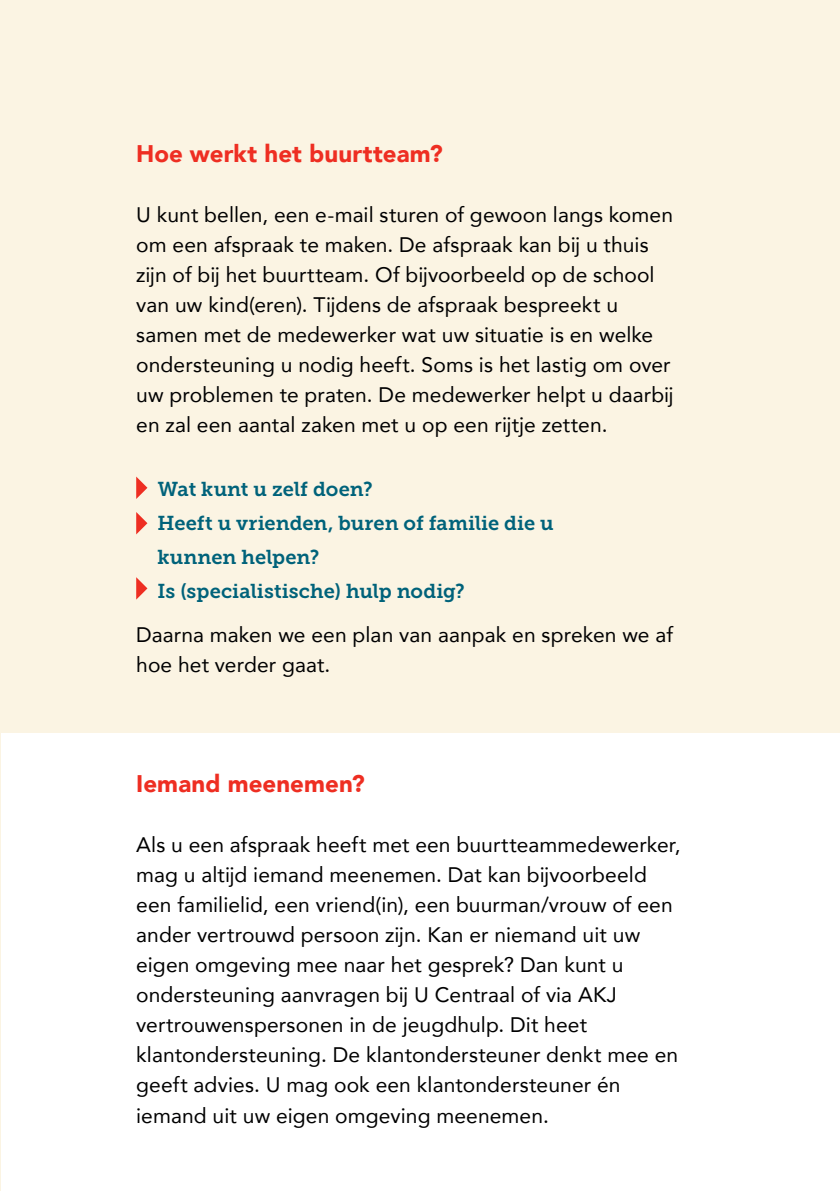
<style>
.page{position:relative;width:840px;height:1191px;background:#fff}
.page>*{position:absolute;margin:0;border:0;box-sizing:border-box;transform-origin:0 0}
.t1{font:900 24px "Avenir";letter-spacing:.005em;color:#ee2e22}
.t2{font:21px/30px "Avenir";letter-spacing:.005em;color:#000001}
.t3{font:20px/34px "Museo Slab 700";color:#00627a}
</style>
<div class="page">
<div style="left:0;top:0;width:839px;height:732px;background:#fbf4e3"></div>
<svg style="left:136px;top:476px;width:11px;height:23px"></svg>
<svg style="left:136px;top:512px;width:11px;height:22px"></svg>
<svg style="left:136px;top:577px;width:11px;height:22px"></svg>
<p class="t1" style="left:136px;top:133px;width:308px">Hoe werkt het buurtteam?</p>
<p class="t2" style="left:136px;top:199px;width:538px">U kunt bellen, een e-mail sturen of gewoon langs komen om een afspraak te maken. De afspraak kan bij u thuis zijn of bij het buurtteam. Of bijvoorbeeld op de school van uw kind(eren). Tijdens de afspraak bespreekt u samen met de medewerker wat uw situatie is en welke ondersteuning u nodig heeft. Soms is het lastig om over uw problemen te praten. De medewerker helpt u daarbij en zal een aantal zaken met u op een rijtje zetten.</p>
<p class="t3" style="left:157px;top:472px;width:397px">Wat kunt u zelf doen?<br>Heeft u vrienden, buren of familie die u kunnen helpen?<br>Is (specialistische) hulp nodig?</p>
<p class="t2" style="left:136px;top:619px;width:538px">Daarna maken we een plan van aanpak en spreken we af hoe het verder gaat.</p>
<p class="t1" style="left:136px;top:763px;width:230px">Iemand meenemen?</p>
<p class="t2" style="left:136px;top:829px;width:545px">Als u een afspraak heeft met een buurtteammedewerker, mag u altijd iemand meenemen. Dat kan bijvoorbeeld een familielid, een vriend(in), een buurman/vrouw of een ander vertrouwd persoon zijn. Kan er niemand uit uw eigen omgeving mee naar het gesprek? Dan kunt u ondersteuning aanvragen bij U Centraal of via AKJ vertrouwenspersonen in de jeugdhulp. Dit heet klantondersteuning. De klantondersteuner denkt mee en geeft advies. U mag ook een klantondersteuner én iemand uit uw eigen omgeving meenemen.</p>
</div>
